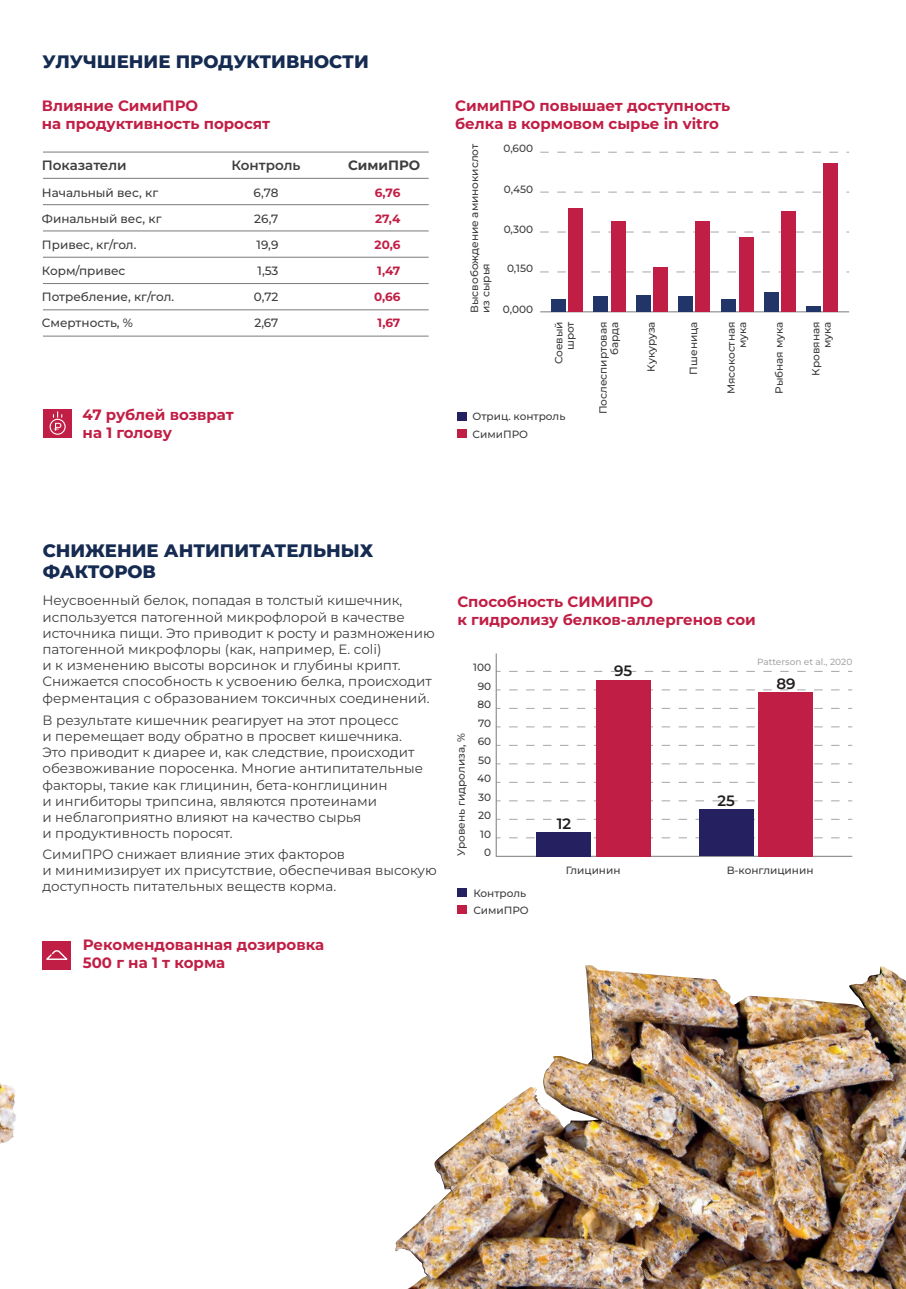
<style>
.page{position:relative;width:906px;height:1289px;background:#fff}
.page>*{position:absolute;margin:0;border:0;box-sizing:border-box;transform-origin:0 0}
.t1{font:800 18px/21.6px "Montserrat";color:#162b52}
.t2{font:700 15px/18px "Montserrat";color:#c11e45}
.t3{font:600 15px "Montserrat";color:#231f20}
.t4{font:13.5px/16.2px "Montserrat";color:#3e3e3f}
.t5{font:600 13.5px "Montserrat";color:#3e3e3f}
.t6{font:700 13.5px "Montserrat";color:#3e3e3f}
.t7{font:500 12px/26.1px "Montserrat";color:#3e3e3f}
.t8{font:700 12px/26.1px "Montserrat";color:#c11e45;text-align:justify}
.t9{font:500 10.5px/11.2px "Montserrat";color:#3e3e3f;text-align:right}
.t10{font:500 9px "Montserrat";color:#a8a9ad}
</style>
<div class="page">
<hr style="left:496px;top:855px;width:356px;height:1px;background:#808285">
<svg style="left:509px;top:837px;width:343px;height:1px"></svg>
<svg style="left:509px;top:818px;width:343px;height:1px"></svg>
<svg style="left:509px;top:800px;width:343px;height:1px"></svg>
<svg style="left:509px;top:781px;width:343px;height:1px"></svg>
<svg style="left:509px;top:763px;width:343px;height:1px"></svg>
<svg style="left:509px;top:744px;width:343px;height:2px"></svg>
<svg style="left:509px;top:708px;width:343px;height:1px"></svg>
<svg style="left:509px;top:689px;width:343px;height:1px"></svg>
<svg style="left:509px;top:726px;width:343px;height:1px"></svg>
<svg style="left:509px;top:671px;width:343px;height:1px"></svg>
<div style="left:536px;top:832px;width:55px;height:24px;background:#252161"></div>
<div style="left:596px;top:679px;width:54px;height:177px;background:#c11e45"></div>
<div style="left:699px;top:809px;width:54px;height:47px;background:#252161"></div>
<div style="left:758px;top:692px;width:55px;height:164px;background:#c11e45"></div>
<div style="left:457px;top:887px;width:9px;height:9px;background:#252161"></div>
<div style="left:457px;top:905px;width:9px;height:9px;background:#c11e45"></div>
<div style="left:43px;top:409px;width:29px;height:29px;background:#c11e45"></div>
<hr style="left:43px;top:204px;width:386px;height:1px;background:#808285">
<hr style="left:43px;top:178px;width:386px;height:1px;background:#808285">
<hr style="left:43px;top:151px;width:386px;height:2px;background:#808285">
<hr style="left:43px;top:257px;width:386px;height:1px;background:#808285">
<hr style="left:43px;top:230px;width:386px;height:1px;background:#808285">
<hr style="left:43px;top:309px;width:386px;height:1px;background:#808285">
<hr style="left:43px;top:283px;width:386px;height:1px;background:#808285">
<hr style="left:43px;top:335px;width:386px;height:1px;background:#808285">
<div style="left:43px;top:940px;width:28px;height:29px;background:#c11e45"></div>
<svg style="left:46px;top:950px;width:22px;height:10px"></svg>
<hr style="left:540px;top:311px;width:309px;height:1px;background:#808285">
<svg style="left:540px;top:271px;width:309px;height:1px"></svg>
<svg style="left:540px;top:231px;width:309px;height:1px"></svg>
<svg style="left:540px;top:192px;width:309px;height:1px"></svg>
<svg style="left:540px;top:152px;width:309px;height:1px"></svg>
<div style="left:457px;top:411px;width:10px;height:9px;background:#252161"></div>
<div style="left:457px;top:429px;width:10px;height:9px;background:#c11e45"></div>
<div style="left:551px;top:299px;width:15px;height:12px;background:#213568"></div>
<div style="left:568px;top:208px;width:15px;height:103px;background:#c11e45"></div>
<div style="left:593px;top:296px;width:15px;height:15px;background:#213568"></div>
<div style="left:610px;top:221px;width:15px;height:90px;background:#c11e45"></div>
<div style="left:636px;top:295px;width:14px;height:16px;background:#213568"></div>
<div style="left:653px;top:267px;width:14px;height:44px;background:#c11e45"></div>
<div style="left:678px;top:296px;width:15px;height:15px;background:#213568"></div>
<div style="left:695px;top:221px;width:15px;height:90px;background:#c11e45"></div>
<div style="left:721px;top:299px;width:15px;height:12px;background:#213568"></div>
<div style="left:738px;top:237px;width:15px;height:74px;background:#c11e45"></div>
<div style="left:764px;top:292px;width:14px;height:19px;background:#213568"></div>
<div style="left:781px;top:211px;width:14px;height:100px;background:#c11e45"></div>
<div style="left:806px;top:306px;width:15px;height:5px;background:#213568"></div>
<div style="left:822px;top:163px;width:15px;height:148px;background:#c11e45"></div>
<svg style="left:50px;top:411px;width:16px;height:24px"></svg>
<img style="left:395px;top:965px;width:511px;height:323px">
<hr style="left:496px;top:653px;width:1px;height:203px;background:#808285">
<img style="left:0;top:1083px;width:16px;height:61px">
<h1 class="t1" style="left:43px;top:51px;width:328px">УЛУЧШЕНИЕ ПРОДУКТИВНОСТИ</h1>
<p class="t2" style="left:42px;top:97px;width:230px">Влияние СимиПРО<br>на продуктивность поросят</p>
<p class="t5" style="left:42px;top:157px;width:86px">Показатели</p>
<p class="t5" style="left:231px;top:157px;width:70px">Контроль</p>
<p class="t6" style="left:348px;top:157px;width:74px">СимиПРО</p>
<p class="t7" style="left:42px;top:179px;width:134px">Начальный вес, кг<br>Финальный вес, кг<br>Привес, кг/гол.<br>Корм/привес<br>Потребление, кг/гол.<br>Смертность, %</p>
<p class="t7" style="left:254px;top:179px;width:26px;text-align:center">6,78<br>26,7<br>19,9<br>1,53<br>0,72<br>2,67</p>
<p class="t8" style="left:374px;top:179px;width:28px">6,76<br>27,4<br>20,6<br>1,47<br>0,66<br>1,67</p>
<p class="t2" style="left:83px;top:405px;width:153px">47 рублей возврат на 1 голову</p>
<p class="t2" style="left:455px;top:97px;width:276px">СимиПРО повышает доступность белка в кормовом сырье in vitro</p>
<p class="t9" style="left:469px;top:313px;width:170px;text-align:left;rotate:-90deg">Высвобождение аминокислот из сырья</p>
<p class="t9" style="left:503px;top:143px;width:31px">0,600</p>
<p class="t9" style="left:504px;top:184px;width:31px">0,450</p>
<p class="t9" style="left:504px;top:223px;width:31px">0,300</p>
<p class="t9" style="left:507px;top:262px;width:28px">0,150</p>
<p class="t9" style="left:503px;top:303px;width:32px">0,000</p>
<p class="t9" style="left:553px;top:364px;width:44px;rotate:-90deg">Соевый шрот</p>
<p class="t9" style="left:597px;top:414px;width:94px;rotate:-90deg">Послеспиртовая барда</p>
<p class="t9" style="left:645px;top:371px;width:51px;rotate:-90deg">Кукуруза</p>
<p class="t9" style="left:687px;top:374px;width:54px;rotate:-90deg">Пшеница</p>
<p class="t9" style="left:725px;top:394px;width:74px;rotate:-90deg">Мясокостная мука</p>
<p class="t9" style="left:773px;top:393px;width:74px;rotate:-90deg">Рыбная мука</p>
<p class="t9" style="left:810px;top:375px;width:55px;rotate:-90deg">Кровяная мука</p>
<p class="t9" style="left:472px;top:408px;width:94px;line-height:17.5px;text-align:left">Отриц. контроль<br>СимиПРО</p>
<h1 class="t1" style="left:43px;top:539px;width:332px">СНИЖЕНИЕ АНТИПИТАТЕЛЬНЫХ<br>ФАКТОРОВ</h1>
<p class="t4" style="left:42px;top:592px;width:394px">Неусвоенный белок, попадая в толстый кишечник, используется патогенной микрофлорой в качестве источника пищи. Это приводит к росту и размножению патогенной микрофлоры (как, например, E. coli)<br>и к изменению высоты ворсинок и глубины крипт.<br>Снижается способность к усвоению белка, происходит ферментация с образованием токсичных соединений.</p>
<p class="t4" style="left:42px;top:712px;width:382px">В результате кишечник реагирует на этот процесс<br>и перемещает воду обратно в просвет кишечника.<br>Это приводит к диарее и, как следствие, происходит обезвоживание поросенка. Многие антипитательные факторы, такие как глицинин, бета-конглицинин<br>и ингибиторы трипсина, являются протеинами<br>и неблагоприятно влияют на качество сырья<br>и продуктивность поросят.</p>
<p class="t4" style="left:42px;top:846px;width:396px">СимиПРО снижает влияние этих факторов<br>и минимизирует их присутствие, обеспечивая высокую доступность питательных веществ корма.</p>
<p class="t2" style="left:83px;top:936px;width:243px">Рекомендованная дозировка<br>500 г на 1 т корма</p>
<p class="t2" style="left:457px;top:593px;width:300px">Способность СИМИПРО<br>к гидролизу белков-аллергенов сои</p>
<p class="t9" style="left:473px;top:662px;width:19px">100</p>
<p class="t9" style="left:478px;top:680px;width:15px">90</p>
<p class="t9" style="left:477px;top:699px;width:15px">80</p>
<p class="t9" style="left:455px;top:856px;width:125px;rotate:-90deg">Уровень гидролиза, %</p>
<p class="t9" style="left:478px;top:717px;width:15px">70</p>
<p class="t9" style="left:478px;top:736px;width:15px">60</p>
<p class="t9" style="left:478px;top:754px;width:15px">50</p>
<p class="t9" style="left:477px;top:773px;width:16px">40</p>
<p class="t9" style="left:478px;top:791px;width:15px">30</p>
<p class="t9" style="left:478px;top:810px;width:15px">20</p>
<p class="t9" style="left:480px;top:828px;width:12px">10</p>
<p class="t9" style="left:484px;top:846px;width:9px">0</p>
<p class="t9" style="left:473px;top:887px;width:54px">Контроль</p>
<p class="t9" style="left:473px;top:904px;width:57px">СимиПРО</p>
<p class="t3" style="left:614px;top:661px;width:20px">95</p>
<p class="t3" style="left:557px;top:814px;width:16px">12</p>
<p class="t9" style="left:566px;top:864px;width:56px">Глицинин</p>
<p class="t10" style="left:757px;top:656px;width:97px">Patterson et al., 2020</p>
<p class="t3" style="left:776px;top:674px;width:21px">89</p>
<p class="t3" style="left:717px;top:791px;width:19px">25</p>
<p class="t9" style="left:726px;top:864px;width:88px">B-конглицинин</p>
</div>
